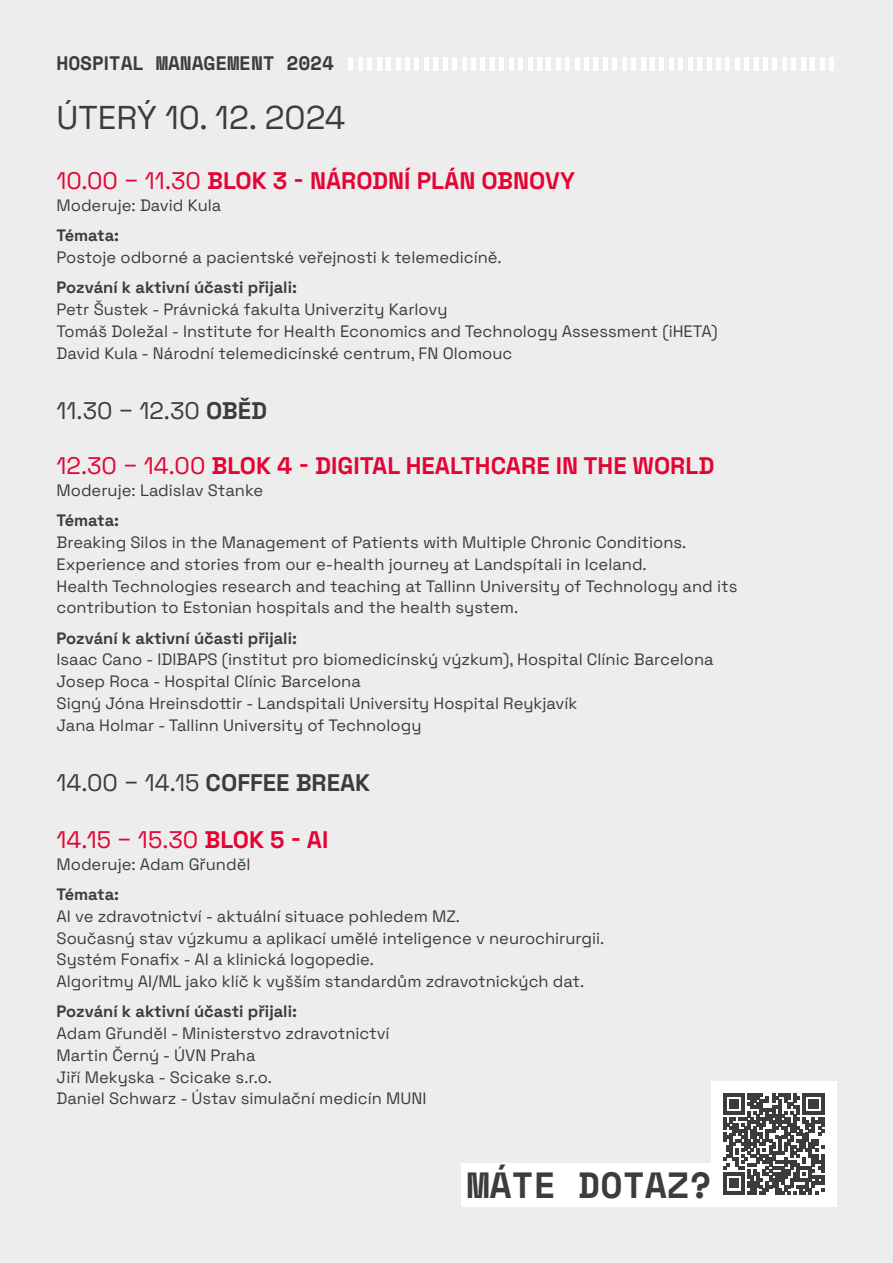
<style>
.page{position:relative;width:893px;height:1263px;background:#ededed}
.page>*{position:absolute;margin:0;border:0;box-sizing:border-box;transform-origin:0 0}
.t1{font:700 36.3px "Space Mono";color:#3c3c3b}
.t2{font:300 33px "Space Grotesk";color:#3c3c3b}
.t3{font:300 24px "Space Grotesk";color:#e40434}
.t4{font:300 24px "Space Grotesk";color:#3c3c3b}
.t5{font:700 19.5px "Space Mono";letter-spacing:-.005em;color:#3c3c3b}
.t6{font:300 16.5px/21.8px "Space Grotesk";color:#3c3c3b}
.s1{font-family:"Space Grotesk";font-weight:300}
</style>
<div class="page">
<hr style="left:349px;top:57px;width:4px;height:13px;background:#fff">
<div style="left:358px;top:57px;width:5px;height:13px;background:#fff"></div>
<div style="left:367px;top:57px;width:5px;height:13px;background:#fff"></div>
<div style="left:377px;top:57px;width:5px;height:13px;background:#fff"></div>
<div style="left:386px;top:57px;width:5px;height:13px;background:#fff"></div>
<hr style="left:396px;top:57px;width:4px;height:13px;background:#fff">
<div style="left:405px;top:57px;width:5px;height:13px;background:#fff"></div>
<hr style="left:415px;top:57px;width:4px;height:13px;background:#fff">
<div style="left:424px;top:57px;width:5px;height:13px;background:#fff"></div>
<div style="left:433px;top:57px;width:5px;height:13px;background:#fff"></div>
<div style="left:443px;top:57px;width:5px;height:13px;background:#fff"></div>
<div style="left:452px;top:57px;width:5px;height:13px;background:#fff"></div>
<hr style="left:462px;top:57px;width:4px;height:13px;background:#fff">
<div style="left:471px;top:57px;width:5px;height:13px;background:#fff"></div>
<div style="left:480px;top:57px;width:5px;height:13px;background:#fff"></div>
<div style="left:490px;top:57px;width:5px;height:13px;background:#fff"></div>
<div style="left:499px;top:57px;width:5px;height:13px;background:#fff"></div>
<hr style="left:509px;top:57px;width:4px;height:13px;background:#fff">
<div style="left:518px;top:57px;width:5px;height:13px;background:#fff"></div>
<hr style="left:528px;top:57px;width:4px;height:13px;background:#fff">
<div style="left:537px;top:57px;width:5px;height:13px;background:#fff"></div>
<div style="left:546px;top:57px;width:5px;height:13px;background:#fff"></div>
<div style="left:556px;top:57px;width:5px;height:13px;background:#fff"></div>
<div style="left:565px;top:57px;width:5px;height:13px;background:#fff"></div>
<hr style="left:575px;top:57px;width:4px;height:13px;background:#fff">
<div style="left:584px;top:57px;width:5px;height:13px;background:#fff"></div>
<hr style="left:594px;top:57px;width:4px;height:13px;background:#fff">
<div style="left:603px;top:57px;width:5px;height:13px;background:#fff"></div>
<div style="left:612px;top:57px;width:5px;height:13px;background:#fff"></div>
<div style="left:622px;top:57px;width:5px;height:13px;background:#fff"></div>
<div style="left:631px;top:57px;width:5px;height:13px;background:#fff"></div>
<hr style="left:641px;top:57px;width:4px;height:13px;background:#fff">
<div style="left:650px;top:57px;width:5px;height:13px;background:#fff"></div>
<div style="left:659px;top:57px;width:5px;height:13px;background:#fff"></div>
<div style="left:669px;top:57px;width:5px;height:13px;background:#fff"></div>
<div style="left:678px;top:57px;width:5px;height:13px;background:#fff"></div>
<hr style="left:688px;top:57px;width:4px;height:13px;background:#fff">
<div style="left:697px;top:57px;width:5px;height:13px;background:#fff"></div>
<hr style="left:707px;top:57px;width:4px;height:13px;background:#fff">
<div style="left:716px;top:57px;width:5px;height:13px;background:#fff"></div>
<div style="left:725px;top:57px;width:5px;height:13px;background:#fff"></div>
<div style="left:735px;top:57px;width:5px;height:13px;background:#fff"></div>
<div style="left:744px;top:57px;width:5px;height:13px;background:#fff"></div>
<hr style="left:754px;top:57px;width:4px;height:13px;background:#fff">
<div style="left:763px;top:57px;width:5px;height:13px;background:#fff"></div>
<hr style="left:773px;top:57px;width:4px;height:13px;background:#fff">
<div style="left:782px;top:57px;width:5px;height:13px;background:#fff"></div>
<div style="left:791px;top:57px;width:5px;height:13px;background:#fff"></div>
<div style="left:801px;top:57px;width:5px;height:13px;background:#fff"></div>
<div style="left:810px;top:57px;width:5px;height:13px;background:#fff"></div>
<hr style="left:820px;top:57px;width:4px;height:13px;background:#fff">
<div style="left:829px;top:57px;width:5px;height:13px;background:#fff"></div>
<div style="left:461px;top:1163px;width:257px;height:43px;background:#fff"></div>
<div style="left:711px;top:1081px;width:125px;height:125px;background:#fff"></div>
<svg style="left:723px;top:1093px;width:101px;height:101px"></svg>
<p class="t5" style="left:57px;top:48px;width:279px">HOSP<span class="s1">I</span>TAL MANAGEMENT 2024</p>
<h2 class="t2" style="left:57px;top:93px;width:290px">ÚTERÝ 10. 12. 2024</h2>
<h3 class="t3" style="left:57px;top:163px;width:520px">10.00 – 11.30 BLOK 3 - NÁRODNÍ PLÁN OBNOVY</h3>
<p class="t6" style="left:57px;top:189px;width:166px;line-height:30.3px">Moderuje: David Kula<br>Témata:</p>
<p class="t6" style="left:57px;top:241px;width:447px;line-height:30.3px">Postoje odborné a pacientské veřejnosti k telemedicíně.<br>Pozvání k aktivní účasti přijali:</p>
<p class="t6" style="left:57px;top:298px;width:663px">Petr Šustek - Právnická fakulta Univerzity Karlovy<br>Tomáš Doležal - Institute for Health Economics and Technology Assessment (iHETA)<br>David Kula - Národní telemedicínské centrum, FN Olomouc</p>
<h3 class="t4" style="left:57px;top:393px;width:212px">11.30 – 12.30 OBĚD</h3>
<h3 class="t3" style="left:57px;top:448px;width:659px">12.30 – 14.00 BLOK 4 - DIGITAL HEALTHCARE IN THE WORLD</h3>
<p class="t6" style="left:57px;top:474px;width:208px;line-height:30.3px">Moderuje: Ladislav Stanke<br>Témata:</p>
<p class="t6" style="left:57px;top:531px;width:682px">Breaking Silos in the Management of Patients with Multiple Chronic Conditions.<br>Experience and stories from our e-health journey at Landspítali in Iceland.<br>Health Technologies research and teaching at Tallinn University of Technology and its contribution to Estonian hospitals and the health system.</p>
<p class="t6" style="left:57px;top:626px;width:659px">Pozvání k aktivní účasti přijali:<br>Isaac Cano - IDIBAPS (institut pro biomedicínský výzkum), Hospital Clínic Barcelona Josep Roca - Hospital Clínic Barcelona<br>Signý Jóna Hreinsdottir - Landspitali University Hospital Reykjavík<br>Jana Holmar - Tallinn University of Technology</p>
<h3 class="t4" style="left:57px;top:765px;width:315px">14.00 – 14.15 COFFEE BREAK</h3>
<h3 class="t3" style="left:57px;top:822px;width:273px">14.15 – 15.30 BLOK 5 - AI</h3>
<p class="t6" style="left:57px;top:848px;width:195px;line-height:30.3px">Moderuje: Adam Gřunděl<br>Témata:</p>
<p class="t6" style="left:57px;top:904px;width:549px">AI ve zdravotnictví - aktuální situace pohledem MZ.<br>Současný stav výzkumu a aplikací umělé inteligence v neurochirurgii.<br>Systém Fonafix - AI a klinická logopedie.<br>Algoritmy AI/ML jako klíč k vyšším standardům zdravotnických dat.</p>
<p class="t6" style="left:57px;top:1000px;width:371px">Pozvání k aktivní účasti přijali:<br>Adam Gřunděl - Ministerstvo zdravotnictví Martin Černý - ÚVN Praha<br>Jiří Mekyska - Scicake s.r.o.<br>Daniel Schwarz - Ústav simulační medicín MUNI</p>
<h1 class="t1" style="left:467px;top:1158px;width:246px">MÁTE DOTAZ?</h1>
</div>
